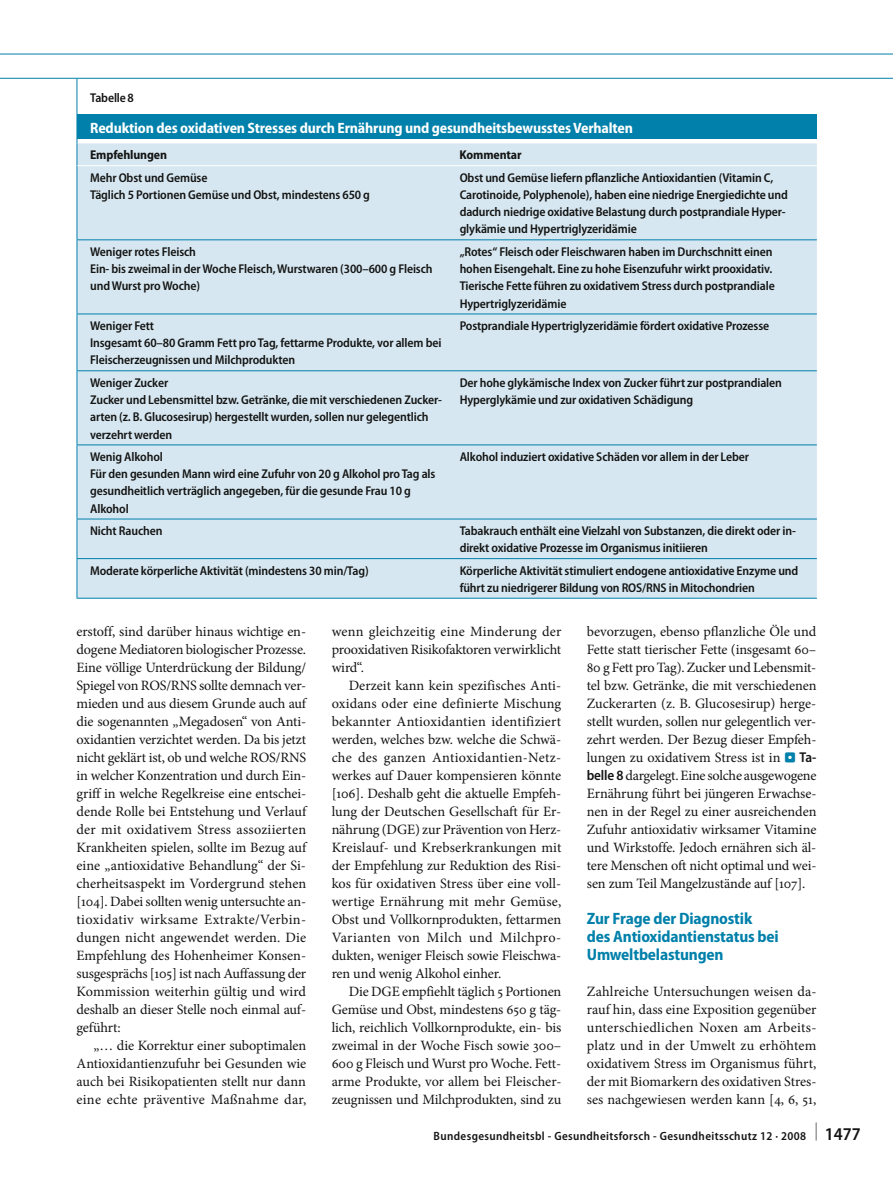
<style>
.page{position:relative;width:893px;height:1187px;background:#fff}
.page>*{position:absolute;margin:0;border:0;box-sizing:border-box;transform-origin:0 0}
.t1{font:700 semi-condensed 16.5px/18px "Myriad Pro";letter-spacing:-.01em;color:#0080aa}
.t2{font:700 semi-condensed 15px "Myriad Pro";letter-spacing:-.01em;color:#fff}
.t3{font:14.25px/18px "Minion Pro";letter-spacing:-.01em;color:#131413;text-align:justify}
.t4{font:600 semi-condensed 12.75px/17.2px "Myriad Pro";letter-spacing:-.01em;color:#131413}
.t5{font:700 semi-condensed 12.75px "Myriad Pro";letter-spacing:-.01em;color:#131413}
.t6{font:600 semi-condensed 12px "Myriad Pro";letter-spacing:.03em;color:#131413}
.s1{font-family:"S Buttons";font-size:13.5px;color:#0080aa}
.s2{font-family:"Myriad Pro";font-weight:600;font-stretch:semi-condensed}
.s3{font-size:18px}
</style>
<div class="page">
<div style="left:77px;top:115px;width:740px;height:24px;background:#0080aa"></div>
<div style="left:78px;top:143px;width:739px;height:454px;background:#d7e7f1"></div>
<hr style="left:77px;top:79px;width:1px;height:36px;background:#0080aa">
<hr style="left:77px;top:166px;width:1px;height:73px;background:#0080aa">
<hr style="left:77px;top:240px;width:1px;height:73px;background:#0080aa">
<hr style="left:77px;top:314px;width:1px;height:56px;background:#0080aa">
<hr style="left:77px;top:371px;width:1px;height:73px;background:#0080aa">
<hr style="left:77px;top:445px;width:1px;height:73px;background:#0080aa">
<hr style="left:77px;top:519px;width:1px;height:39px;background:#0080aa">
<hr style="left:77px;top:559px;width:1px;height:38px;background:#0080aa">
<hr style="left:77px;top:239px;width:740px;height:1px;background:#0080aa">
<hr style="left:77px;top:313px;width:740px;height:1px;background:#0080aa">
<hr style="left:77px;top:370px;width:740px;height:1px;background:#0080aa">
<hr style="left:77px;top:444px;width:740px;height:1px;background:#0080aa">
<hr style="left:77px;top:518px;width:740px;height:1px;background:#0080aa">
<hr style="left:77px;top:558px;width:740px;height:1px;background:#0080aa">
<hr style="left:77px;top:597px;width:740px;height:1px;background:#0080aa">
<svg style="left:77px;top:139px;width:1px;height:26px"></svg>
<hr style="left:77px;top:165px;width:740px;height:1px;background:#fff">
<hr style="left:0;top:54px;width:893px;height:1px;background:#0080aa">
<hr style="left:0;top:78px;width:893px;height:1px;background:#0080aa">
<p class="t4" style="left:90px;top:90px;width:45px">Tabelle 8</p>
<p class="t2" style="left:90px;top:122px;width:544px">Reduktion des oxidativen Stresses durch Ernährung und gesundheitsbewusstes Verhalten</p>
<p class="t5" style="left:90px;top:150px;width:78px">Empfehlungen</p>
<p class="t5" style="left:460px;top:150px;width:63px">Kommentar</p>
<p class="t4" style="left:90px;top:170px;width:281px">Mehr Obst und Gemüse<br>Täglich 5 Portionen Gemüse und Obst, mindestens 650 g</p>
<p class="t4" style="left:460px;top:170px;width:330px">Obst und Gemüse liefern pflanzliche Antioxidantien (Vitamin C, Carotinoide, Polyphenole), haben eine niedrige Energiedichte und dadurch niedrige oxidative Belastung durch postprandiale Hyper&shy;glykämie und Hypertriglyzeridämie</p>
<p class="t4" style="left:90px;top:244px;width:344px">Weniger rotes Fleisch<br>Ein- bis zweimal in der Woche Fleisch, Wurstwaren (300–600 g Fleisch und Wurst pro Woche)</p>
<p class="t4" style="left:460px;top:244px;width:317px">„Rotes“ Fleisch oder Fleischwaren haben im Durchschnitt einen hohen Eisengehalt. Eine zu hohe Eisenzufuhr wirkt prooxidativ.<br>Tierische Fette führen zu oxidativem Stress durch postprandiale Hypertriglyzeridämie</p>
<p class="t4" style="left:90px;top:318px;width:353px">Weniger Fett<br>Insgesamt 60–80 Gramm Fett pro Tag, fettarme Produkte, vor allem bei<br>Fleischerzeugnissen und Milchprodukten</p>
<p class="t4" style="left:460px;top:318px;width:311px">Postprandiale Hypertriglyzeridämie fördert oxidative Prozesse</p>
<p class="t4" style="left:90px;top:375px;width:353px">Weniger Zucker<br>Zucker und Lebensmittel bzw. Getränke, die mit verschiedenen Zucker&shy;arten (z. B. Glucosesirup) hergestellt wurden, sollen nur gelegentlich verzehrt werden</p>
<p class="t4" style="left:460px;top:375px;width:324px">Der hohe glykämische Index von Zucker führt zur postprandialen<br>Hyperglykämie und zur oxidativen Schädigung</p>
<p class="t4" style="left:90px;top:449px;width:347px">Wenig Alkohol<br>Für den gesunden Mann wird eine Zufuhr von 20 g Alkohol pro Tag als gesundheitlich verträglich angegeben, für die gesunde Frau 10 g Alkohol</p>
<p class="t4" style="left:460px;top:449px;width:291px">Alkohol induziert oxidative Schäden vor allem in der Leber</p>
<p class="t4" style="left:90px;top:523px;width:74px">Nicht Rauchen</p>
<p class="t4" style="left:460px;top:523px;width:338px">Tabakrauch enthält eine Vielzahl von Substanzen, die direkt oder in&shy;direkt oxidative Prozesse im Organismus initiieren</p>
<p class="t4" style="left:90px;top:562px;width:280px">Moderate körperliche Aktivität (mindestens 30 min/Tag)</p>
<p class="t4" style="left:460px;top:562px;width:340px">Körperliche Aktivität stimuliert endogene antioxidative Enzyme und führt zu niedrigerer Bildung von ROS/RNS in Mitochondrien</p>
<p class="t3" style="left:77px;top:623px;width:231px">erstoff, sind darüber hinaus wichtige en&shy;dogene Mediatoren biologischer Prozesse.<br>Eine völlige Unterdrückung der Bildung/ Spiegel von ROS/RNS sollte demnach ver&shy;mieden und aus diesem Grunde auch auf die sogenannten „Megadosen“ von Anti&shy;oxidantien verzichtet werden. Da bis jetzt nicht geklärt ist, ob und welche ROS/RNS in welcher Konzentration und durch Ein&shy;griff in welche Regelkreise eine entschei&shy;dende Rolle bei Entstehung und Verlauf der mit oxidativem Stress assoziierten Krankheiten spielen, sollte im Bezug auf eine „antioxidative Behandlung“ der Si&shy;cherheitsaspekt im Vordergrund stehen [104]. Dabei sollten wenig untersuchte an&shy;tioxidativ wirksame Extrakte/Verbin&shy;dungen nicht angewendet werden. Die Empfehlung des Hohenheimer Konsen&shy;susgesprächs [105] ist nach Auffassung der Kommission weiterhin gültig und wird deshalb an dieser Stelle noch einmal auf&shy;geführt:</p>
<p class="t3" style="left:77px;top:1037px;width:231px;text-indent:17px">„… die Korrektur einer suboptimalen Antioxidantienzufuhr bei Gesunden wie auch bei Risikopatienten stellt nur dann eine echte präventive Maßnahme dar,</p>
<p class="t3" style="left:332px;top:623px;width:231px">wenn gleichzeitig eine Minderung der prooxidativen Risikofaktoren verwirklicht wird“.</p>
<p class="t3" style="left:332px;top:677px;width:231px;text-indent:17px">Derzeit kann kein spezifisches Anti&shy;oxidans oder eine definierte Mischung bekannter Antioxidantien identifiziert werden, welches bzw. welche die Schwä&shy;che des ganzen Antioxidantien-Netz&shy;werkes auf Dauer kompensieren könnte [106]. Deshalb geht die aktuelle Empfeh&shy;lung der Deutschen Gesellschaft für Er&shy;nährung (DGE) zur Prävention von Herz-Kreislauf- und Krebserkrankungen mit der Empfehlung zur Reduktion des Risi&shy;kos für oxidativen Stress über eine voll&shy;wertige Ernährung mit mehr Gemüse, Obst und Vollkornprodukten, fettarmen Varianten von Milch und Milchpro&shy;dukten, weniger Fleisch sowie Fleischwa&shy;ren und wenig Alkohol einher.</p>
<p class="t3" style="left:332px;top:983px;width:231px;text-indent:17px">Die DGE empfiehlt täglich 5 Portionen Gemüse und Obst, mindestens 650 g täg&shy;lich, reichlich Vollkornprodukte, ein- bis zweimal in der Woche Fisch sowie 300– 600 g Fleisch und Wurst pro Woche. Fett&shy;arme Produkte, vor allem bei Fleischer&shy;zeugnissen und Milchprodukten, sind zu</p>
<p class="t3" style="left:587px;top:623px;width:231px">bevorzugen, ebenso pflanzliche Öle und Fette statt tierischer Fette (insgesamt 60– 80 g Fett pro Tag). Zucker und Lebensmit&shy;tel bzw. Getränke, die mit verschiedenen Zuckerarten (z. B. Glucosesirup) herge&shy;stellt wurden, sollen nur gelegentlich ver&shy;zehrt werden. Der Bezug dieser Empfeh&shy;lungen zu oxidativem Stress ist in <span class="s1">.</span> <span class="s2">Ta&shy;belle 8</span> dargelegt. Eine solche ausgewogene Ernährung führt bei jüngeren Erwachse&shy;nen in der Regel zu einer ausreichenden Zufuhr antioxidativ wirksamer Vitamine und Wirkstoffe. Jedoch ernähren sich äl&shy;tere Menschen oft nicht optimal und wei&shy;sen zum Teil Mangelzustände auf [107].</p>
<p class="t1" style="left:587px;top:910px;width:193px">Zur Frage der Diagnostik des Antioxidantienstatus bei<br>Umweltbelastungen</p>
<p class="t3" style="left:587px;top:983px;width:231px">Zahlreiche Untersuchungen weisen da&shy;rauf hin, dass eine Exposition gegenüber unterschiedlichen Noxen am Arbeits&shy;platz und in der Umwelt zu erhöhtem oxidativem Stress im Organismus führt, der mit Biomarkern des oxidativen Stres&shy;ses nachgewiesen werden kann [4, 6, 51,</p>
<p class="t6" style="left:434px;top:1131px;width:429px">Bundesgesundheitsbl - Gesundheitsforsch - Gesundheitsschutz 12 · 2008 <sup>|</sup> <span class="s3">1477</span></p>
</div>
